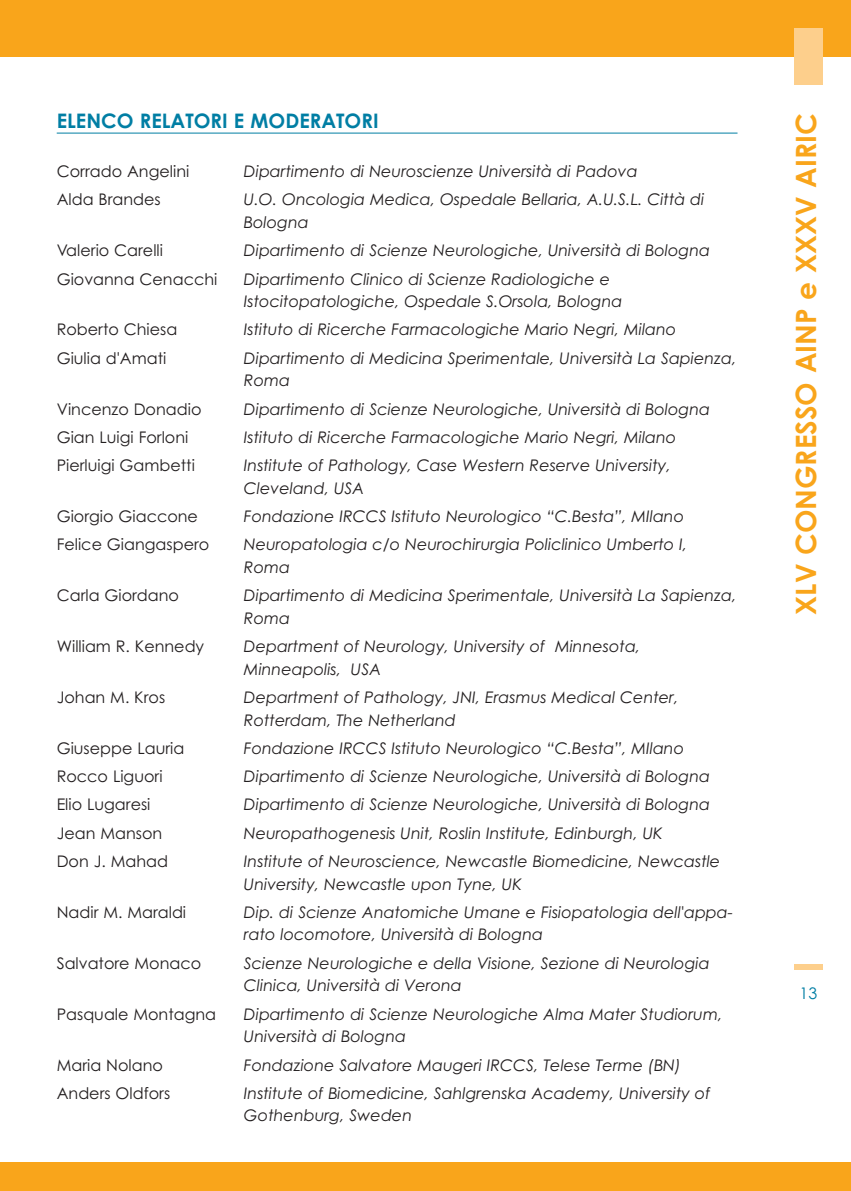
<style>
.page{position:relative;width:851px;height:1191px;background:#fff}
.page>*{position:absolute;margin:0;border:0;box-sizing:border-box;transform-origin:0 0}
.t1{font:700 28px "Century Gothic";color:#f9a51b}
.t2{font:700 20px "Century Gothic";color:#007ea4}
.t3{font:italic 16px/22.6px "Century Gothic";color:#231f20}
.t4{font:16px "Century Gothic";color:#231f20}
.t5{font:16px "Century Gothic";color:#007ea4}
</style>
<div class="page">
<hr style="left:57px;top:133px;width:680px;height:1px;background:#007ea4">
<div style="left:0;top:0;width:850px;height:57px;background:#f9a51b"></div>
<div style="left:0;top:1162px;width:850px;height:29px;background:#f9a51b"></div>
<div style="left:794px;top:28px;width:28px;height:57px;background:#fdcf8c"></div>
<div style="left:794px;top:964px;width:28px;height:5px;background:#fdcf8c"></div>
<p class="t2" style="left:57px;top:110px;width:323px">ELENCO RELATORI E MODERATORI</p>
<p class="t4" style="left:57px;top:162px;width:134px">Corrado Angelini</p>
<p class="t3" style="left:244px;top:160px;width:395px">Dipartimento di Neuroscienze Università di Padova</p>
<p class="t4" style="left:57px;top:190px;width:106px">Alda Brandes</p>
<p class="t3" style="left:244px;top:188px;width:462px">U.O. Oncologia Medica, Ospedale Bellaria, A.U.S.L. Città di<br>Bologna</p>
<p class="t4" style="left:57px;top:241px;width:108px">Valerio Carelli</p>
<p class="t3" style="left:244px;top:239px;width:467px">Dipartimento di Scienze Neurologiche, Università di Bologna</p>
<p class="t4" style="left:57px;top:270px;width:162px">Giovanna Cenacchi</p>
<p class="t3" style="left:244px;top:268px;width:380px">Dipartimento Clinico di Scienze Radiologiche e<br>Istocitopatologiche, Ospedale S.Orsola, Bologna</p>
<p class="t4" style="left:57px;top:320px;width:122px">Roberto Chiesa</p>
<p class="t3" style="left:244px;top:318px;width:434px">Istituto di Ricerche Farmacologiche Mario Negri, Milano</p>
<p class="t4" style="left:57px;top:349px;width:111px">Giulia d'Amati</p>
<p class="t3" style="left:244px;top:347px;width:494px">Dipartimento di Medicina Sperimentale, Università La Sapienza,<br>Roma</p>
<p class="t4" style="left:57px;top:400px;width:146px">Vincenzo Donadio</p>
<p class="t3" style="left:244px;top:398px;width:467px">Dipartimento di Scienze Neurologiche, Università di Bologna</p>
<p class="t4" style="left:57px;top:428px;width:133px">Gian Luigi Forloni</p>
<p class="t3" style="left:244px;top:426px;width:434px">Istituto di Ricerche Farmacologiche Mario Negri, Milano</p>
<p class="t4" style="left:57px;top:456px;width:140px">Pierluigi Gambetti</p>
<p class="t3" style="left:244px;top:454px;width:428px">Institute of Pathology, Case Western Reserve University,<br>Cleveland, USA</p>
<p class="t4" style="left:57px;top:507px;width:143px">Giorgio Giaccone</p>
<p class="t3" style="left:244px;top:505px;width:441px">Fondazione IRCCS Istituto Neurologico “C.Besta”, MIlano</p>
<p class="t4" style="left:57px;top:535px;width:154px">Felice Giangaspero</p>
<p class="t3" style="left:244px;top:533px;width:445px">Neuropatologia c/o Neurochirurgia Policlinico Umberto I,<br>Roma</p>
<p class="t4" style="left:57px;top:586px;width:124px">Carla Giordano</p>
<p class="t3" style="left:244px;top:584px;width:494px">Dipartimento di Medicina Sperimentale, Università La Sapienza,<br>Roma</p>
<p class="t4" style="left:57px;top:637px;width:149px">William R. Kennedy</p>
<p class="t3" style="left:244px;top:635px;width:398px">Department of Neurology, University of Minnesota,<br>Minneapolis, USA</p>
<p class="t4" style="left:57px;top:688px;width:110px">Johan M. Kros</p>
<p class="t3" style="left:244px;top:686px;width:436px">Department of Pathology, JNI, Erasmus Medical Center,<br>Rotterdam, The Netherland</p>
<p class="t4" style="left:57px;top:739px;width:129px">Giuseppe Lauria</p>
<p class="t3" style="left:244px;top:737px;width:441px">Fondazione IRCCS Istituto Neurologico “C.Besta”, MIlano</p>
<p class="t4" style="left:57px;top:767px;width:107px">Rocco Liguori</p>
<p class="t3" style="left:244px;top:765px;width:467px">Dipartimento di Scienze Neurologiche, Università di Bologna</p>
<p class="t4" style="left:57px;top:795px;width:95px">Elio Lugaresi</p>
<p class="t3" style="left:244px;top:793px;width:467px">Dipartimento di Scienze Neurologiche, Università di Bologna</p>
<p class="t4" style="left:57px;top:823px;width:107px">Jean Manson</p>
<p class="t3" style="left:244px;top:822px;width:420px">Neuropathogenesis Unit, Roslin Institute, Edinburgh, UK</p>
<p class="t4" style="left:57px;top:852px;width:113px">Don J. Mahad</p>
<p class="t3" style="left:244px;top:850px;width:478px">Institute of Neuroscience, Newcastle Biomedicine, Newcastle<br>University, Newcastle upon Tyne, UK</p>
<p class="t4" style="left:57px;top:903px;width:131px">Nadir M. Maraldi</p>
<p class="t3" style="left:244px;top:901px;width:490px">Dip. di Scienze Anatomiche Umane e Fisiopatologia dell'appa&shy;rato locomotore, Università di Bologna</p>
<p class="t4" style="left:57px;top:953px;width:146px">Salvatore Monaco</p>
<p class="t3" style="left:244px;top:952px;width:467px">Scienze Neurologiche e della Visione, Sezione di Neurologia<br>Clinica, Università di Verona</p>
<p class="t4" style="left:57px;top:1004px;width:161px">Pasquale Montagna</p>
<p class="t3" style="left:244px;top:1002px;width:480px">Dipartimento di Scienze Neurologiche Alma Mater Studiorum,<br>Università di Bologna</p>
<p class="t4" style="left:57px;top:1055px;width:108px">Maria Nolano</p>
<p class="t3" style="left:244px;top:1053px;width:438px">Fondazione Salvatore Maugeri IRCCS, Telese Terme (BN)</p>
<p class="t4" style="left:57px;top:1083px;width:115px">Anders Oldfors</p>
<p class="t3" style="left:244px;top:1082px;width:468px">Institute of Biomedicine, Sahlgrenska Academy, University of<br>Gothenburg, Sweden</p>
<h1 class="t1" style="left:789px;top:615px;width:503px;rotate:-90deg">XLV CONGRESSO AINP e XXXV AIRIC</h1>
<p class="t5" style="left:799px;top:984px;width:19px">13</p>
</div>
